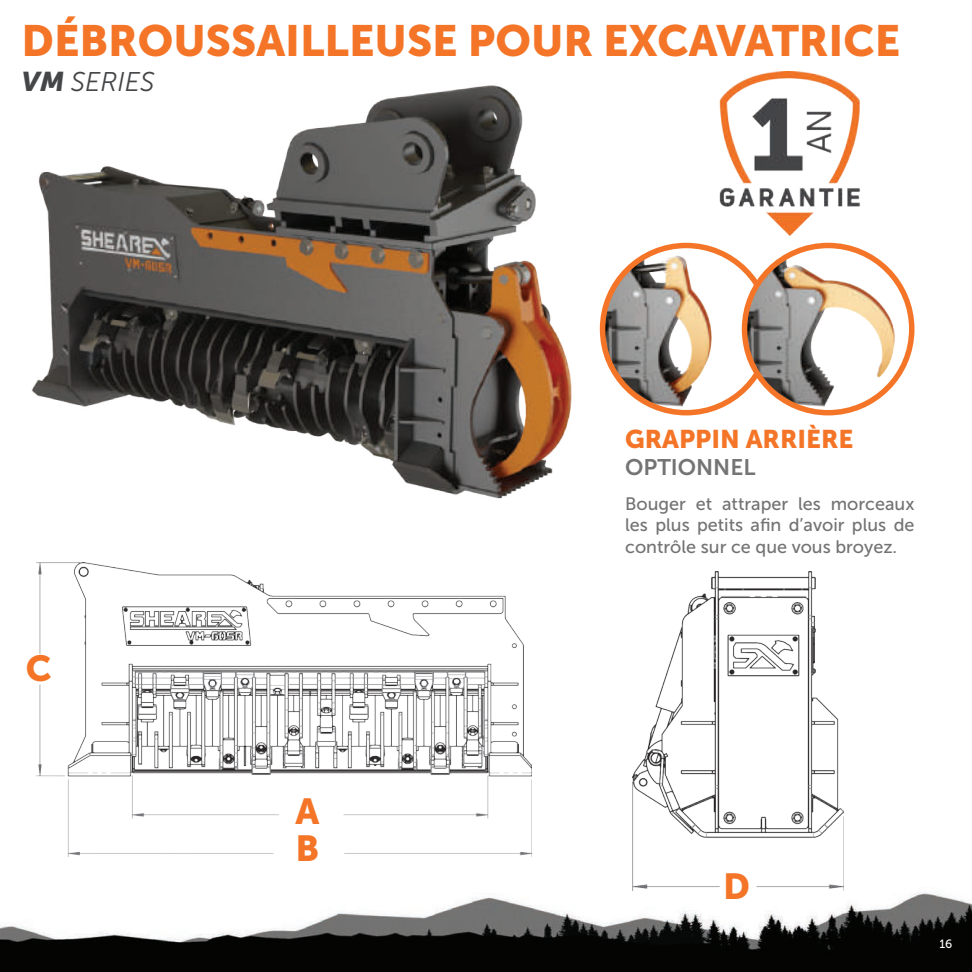
<style>
.page{position:relative;width:972px;height:972px;background:#fff}
.page>*{position:absolute;margin:0;border:0;box-sizing:border-box;transform-origin:0 0}
.t1{font:43.5px "Museo Sans 900";color:#f47527}
.t2{font:36px/37.5px "Museo Sans 900";color:#f47527}
.t3{font:italic 27px "Museo Sans 300";color:#454648}
.t4{font:25.5px "Museo Sans 900";color:#f47527}
.t5{font:22.5px "Museo Sans 700";color:#737473}
.t6{font:18px/21.6px "Museo Sans 500";color:#737374;text-align:justify}
.t7{font:12px "Museo Sans 500";color:#fff}
.s1{font-family:"Museo Sans 900"}
</style>
<div class="page">
<img style="left:0;top:242px;width:972px;height:730px">
<img style="left:31px;top:85px;width:560px;height:420px">
<img style="left:603px;top:245px;width:167px;height:168px;border-radius:84px">
<div style="left:600px;top:243px;width:173px;height:172px;border:5px solid #f47527;border-radius:50%"></div>
<img style="left:745px;top:245px;width:167px;height:168px;border-radius:84px">
<div style="left:742px;top:243px;width:172px;height:172px;border:5px solid #f47527;border-radius:50%"></div>
<img style="left:633px;top:572px;width:211px;height:318px">
<img style="left:36px;top:563px;width:495px;height:294px">
<img style="left:719px;top:71px;width:141px;height:165px">
<h1 class="t1" style="left:22px;top:16px;width:880px">DÉBROUSSAILLEUSE POUR EXCAVATRICE</h1>
<h3 class="t3" style="left:22px;top:67px;width:135px"><span class="s1">VM</span> SERIES</h3>
<h2 class="t2" style="left:26px;top:650px;width:27px">C</h2>
<h2 class="t2" style="left:295px;top:792px;width:25px">A<br>B</h2>
<h3 class="t4" style="left:625px;top:425px;width:230px">GRAPPIN ARRIÈRE</h3>
<p class="t5" style="left:625px;top:455px;width:132px">OPTIONNEL</p>
<p class="t6" style="left:625px;top:493px;width:291px">Bouger et attraper les morceaux les plus petits afin d’avoir plus de contrôle sur ce que vous broyez.</p>
<h2 class="t2" style="left:723px;top:867px;width:28px">D</h2>
<p class="t7" style="left:939px;top:938px;width:15px">16</p>
</div>
